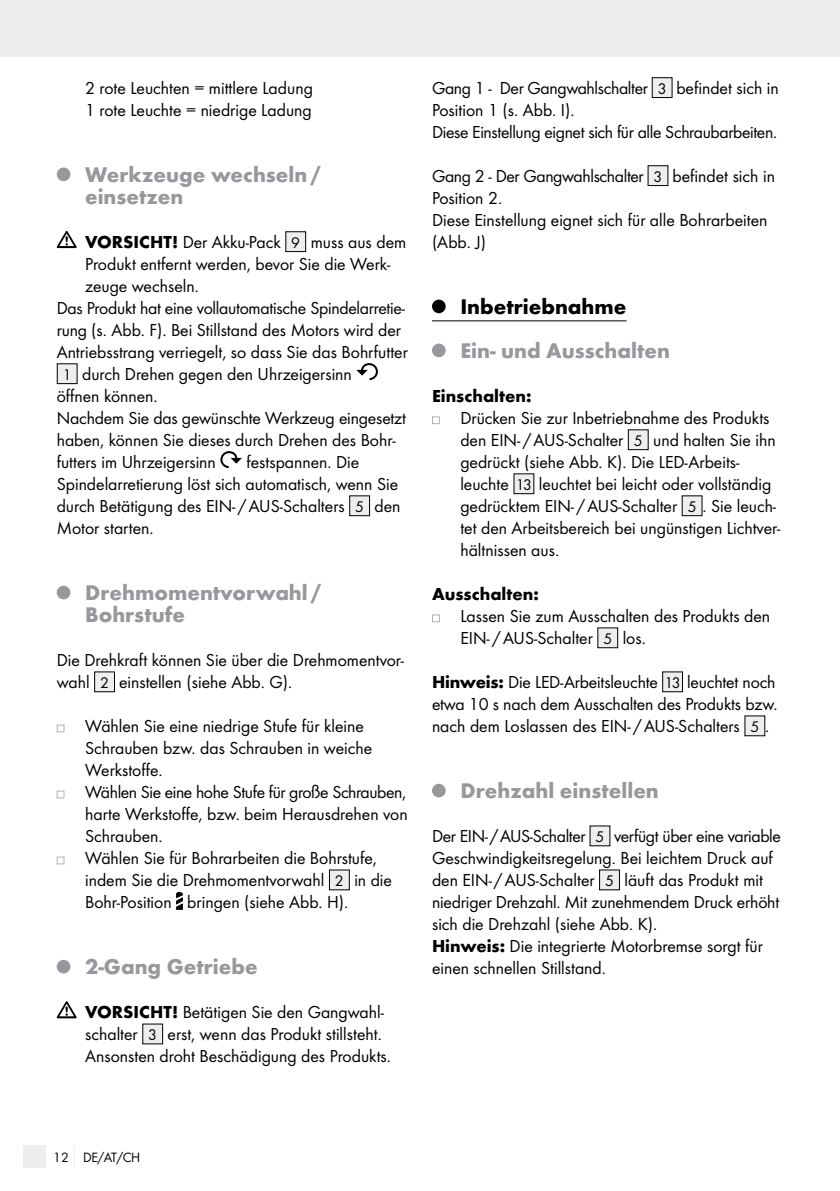
<style>
.page{position:relative;width:840px;height:1191px;background:#fff}
.page>*{position:absolute;margin:0;border:0;box-sizing:border-box;transform-origin:0 0}
.t1{font:700 22px/22px "Futura";color:#97979c}
.t2{font:700 22px "Futura";color:#000}
.t3{font:18px/22px "Futura Boo";color:#000}
.t4{font:18px/22px "Futura Boo";letter-spacing:-.02em;color:#000}
.t5{font:700 18px "Futura";color:#000}
.t6{font:14px "Futura Boo";letter-spacing:-.03em;color:#000}
.s1{font-family:"Futura";font-weight:700}
.s2{font-size:16px}
</style>
<div class="page">
<div style="left:0;top:0;width:839px;height:57px;background:#eceeef"></div>
<div style="left:23px;top:1145px;width:22px;height:23px;background:#eceeef"></div>
<svg style="left:74px;top:1146px;width:1px;height:22px"></svg>
<div style="left:57px;top:167px;width:13px;height:14px;background:#97979c;border-radius:50%"></div>
<svg style="left:57px;top:231px;width:20px;height:17px"></svg>
<div style="left:285px;top:232px;width:20px;height:20px;background:#eceeef"></div>
<div style="left:285px;top:231px;width:21px;height:21px;border:1px solid #000"></div>
<div style="left:57px;top:364px;width:20px;height:20px;background:#eceeef"></div>
<div style="left:57px;top:363px;width:21px;height:21px;border:1px solid #000"></div>
<svg style="left:356px;top:363px;width:22px;height:18px"></svg>
<svg style="left:220px;top:451px;width:22px;height:18px"></svg>
<div style="left:349px;top:496px;width:20px;height:20px;background:#eceeef"></div>
<div style="left:349px;top:495px;width:21px;height:21px;border:1px solid #000"></div>
<div style="left:57px;top:585px;width:13px;height:14px;background:#97979c;border-radius:50%"></div>
<div style="left:95px;top:672px;width:19px;height:20px;background:#eceeef"></div>
<div style="left:94px;top:671px;width:21px;height:21px;border:1px solid #000"></div>
<svg style="left:57px;top:724px;width:7px;height:8px"></svg>
<svg style="left:57px;top:790px;width:7px;height:8px"></svg>
<svg style="left:57px;top:856px;width:7px;height:8px"></svg>
<div style="left:329px;top:870px;width:20px;height:20px;background:#eceeef"></div>
<svg style="left:176px;top:892px;width:7px;height:17px"></svg>
<div style="left:57px;top:959px;width:13px;height:14px;background:#97979c;border-radius:50%"></div>
<svg style="left:57px;top:1001px;width:20px;height:17px"></svg>
<div style="left:143px;top:1024px;width:19px;height:20px;background:#eceeef"></div>
<hr style="left:432px;top:320px;width:194px;height:1px;background:#000">
<div style="left:651px;top:78px;width:20px;height:20px;background:#eceeef"></div>
<div style="left:651px;top:77px;width:21px;height:21px;border:1px solid #000"></div>
<div style="left:647px;top:166px;width:20px;height:20px;background:#eceeef"></div>
<div style="left:647px;top:165px;width:21px;height:21px;border:1px solid #000"></div>
<div style="left:432px;top:299px;width:13px;height:14px;background:#000;border-radius:50%"></div>
<div style="left:432px;top:343px;width:13px;height:14px;background:#97979c;border-radius:50%"></div>
<svg style="left:432px;top:416px;width:7px;height:8px"></svg>
<div style="left:628px;top:430px;width:19px;height:20px;background:#eceeef"></div>
<div style="left:627px;top:429px;width:21px;height:21px;border:1px solid #000"></div>
<div style="left:513px;top:474px;width:20px;height:20px;background:#eceeef"></div>
<div style="left:681px;top:496px;width:20px;height:20px;background:#eceeef"></div>
<svg style="left:432px;top:614px;width:7px;height:8px"></svg>
<div style="left:597px;top:628px;width:20px;height:20px;background:#eceeef"></div>
<div style="left:597px;top:627px;width:21px;height:21px;border:1px solid #000"></div>
<div style="left:662px;top:672px;width:20px;height:20px;background:#eceeef"></div>
<div style="left:744px;top:716px;width:20px;height:20px;background:#eceeef"></div>
<div style="left:432px;top:783px;width:13px;height:14px;background:#97979c;border-radius:50%"></div>
<div style="left:589px;top:826px;width:20px;height:20px;background:#eceeef"></div>
<div style="left:599px;top:870px;width:20px;height:20px;background:#eceeef"></div>
<p class="t3" style="left:85px;top:77px;width:229px">2 rote Leuchten = mittlere Ladung<br>1 rote Leuchte = niedrige Ladung</p>
<p class="t1" style="left:85px;top:163px;width:237px">Werkzeuge wechseln/ einsetzen</p>
<p class="t3" style="left:85px;top:231px;width:322px"><span class="s1">VORSICHT!</span> Der Akku-Pack <span class="s2">9</span> muss aus dem</p>
<p class="t3" style="left:85px;top:253px;width:306px">Produkt entfernt werden, bevor Sie die Werk-</p>
<p class="t3" style="left:85px;top:275px;width:115px">zeuge wechseln.</p>
<p class="t3" style="left:57px;top:297px;width:349px">Das Produkt hat eine vollautomatische Spindelarretie-</p>
<p class="t3" style="left:57px;top:319px;width:345px">rung (s. Abb. F). Bei Stillstand des Motors wird der</p>
<p class="t3" style="left:57px;top:341px;width:352px">Antriebsstrang verriegelt, so dass Sie das Bohrfutter</p>
<p class="t3" style="left:63px;top:363px;width:290px"><span class="s2">1</span> durch Drehen gegen den Uhrzeigersinn</p>
<p class="t3" style="left:57px;top:385px;width:102px">öffnen können.</p>
<p class="t3" style="left:57px;top:407px;width:351px">Nachdem Sie das gewünschte Werkzeug eingesetzt</p>
<p class="t3" style="left:57px;top:429px;width:340px">haben, können Sie dieses durch Drehen des Bohr-</p>
<p class="t3" style="left:57px;top:451px;width:160px">futters im Uhrzeigersinn</p>
<p class="t3" style="left:57px;top:451px;width:345px;text-indent:190px">festspannen. Die Spindelarretierung löst sich automatisch, wenn Sie durch Betätigung des EIN- /AUS-Schalters <span class="s2">5</span> den Motor starten.</p>
<p class="t1" style="left:85px;top:581px;width:238px">Drehmomentvorwahl /<br>Bohrstufe</p>
<p class="t3" style="left:57px;top:649px;width:349px">Die Drehkraft können Sie über die Drehmomentvor&shy;wahl <span class="s2">2</span> einstellen (siehe Abb. G).</p>
<p class="t3" style="left:85px;top:715px;width:324px">Wählen Sie eine niedrige Stufe für kleine Schrauben bzw. das Schrauben in weiche Werkstoffe.<br>Wählen Sie eine hohe Stufe für große Schrauben, harte Werkstoffe, bzw. beim Herausdrehen von Schrauben.<br>Wählen Sie für Bohrarbeiten die Bohrstufe, indem Sie die Drehmomentvorwahl <span class="s2">2</span> in die Bohr-Position bringen (siehe Abb. H).</p>
<p class="t1" style="left:85px;top:955px;width:174px">2-Gang Getriebe</p>
<p class="t3" style="left:85px;top:1001px;width:307px"><span class="s1">VORSICHT!</span> Betätigen Sie den Gangwahl&shy;schalter <span class="s2">3</span> erst, wenn das Produkt stillsteht.<br>Ansonsten droht Beschädigung des Produkts.</p>
<p class="t4" style="left:432px;top:77px;width:348px">Gang 1 - Der Gangwahlschalter <span class="s2">3</span> befindet sich in<br>Position 1 (s. Abb. I).<br>Diese Einstellung eignet sich für alle Schraubarbeiten.</p>
<p class="t3" style="left:432px;top:165px;width:344px">Gang 2 - Der Gangwahlschalter <span class="s2">3</span> befindet sich in<br>Position 2.<br>Diese Einstellung eignet sich für alle Bohrarbeiten (Abb. J)</p>
<p class="t2" style="left:460px;top:293px;width:167px">Inbetriebnahme</p>
<p class="t1" style="left:460px;top:339px;width:211px">Ein- und Ausschalten</p>
<p class="t5" style="left:432px;top:385px;width:101px">Einschalten:</p>
<p class="t3" style="left:460px;top:407px;width:321px">Drücken Sie zur Inbetriebnahme des Produkts den EIN- /AUS-Schalter <span class="s2">5</span> und halten Sie ihn gedrückt (siehe Abb. K). Die LED-Arbeits&shy;leuchte <span class="s2">13</span> leuchtet bei leicht oder vollständig gedrücktem EIN- /AUS-Schalter <span class="s2">5</span> . Sie leuch&shy;tet den Arbeitsbereich bei ungünstigen Lichtver&shy;hältnissen aus.</p>
<p class="t5" style="left:432px;top:583px;width:108px">Ausschalten:</p>
<p class="t3" style="left:460px;top:605px;width:311px">Lassen Sie zum Ausschalten des Produkts den<br>EIN- /AUS-Schalter <span class="s2">5</span> los.</p>
<p class="t3" style="left:432px;top:671px;width:347px;text-align:justify"><span class="s1">Hinweis:</span> Die LED-Arbeitsleuchte <span class="s2">13</span> leuchtet noch etwa 10 s nach dem Ausschalten des Produkts bzw. nach dem Loslassen des EIN- /AUS-Schalters <span class="s2">5</span> .</p>
<p class="t1" style="left:460px;top:779px;width:200px">Drehzahl einstellen</p>
<p class="t3" style="left:432px;top:825px;width:350px">Der EIN-/AUS-Schalter <span class="s2">5</span> verfügt über eine variable Geschwindigkeitsregelung. Bei leichtem Druck auf den EIN-/AUS-Schalter <span class="s2">5</span> läuft das Produkt mit niedriger Drehzahl. Mit zunehmendem Druck erhöht sich die Drehzahl (siehe Abb. K).<br><span class="s1">Hinweis:</span> Die integrierte Motorbremse sorgt für einen schnellen Stillstand.</p>
<p class="t6" style="left:53px;top:1149px;width:88px">12 DE/AT/CH</p>
</div>
